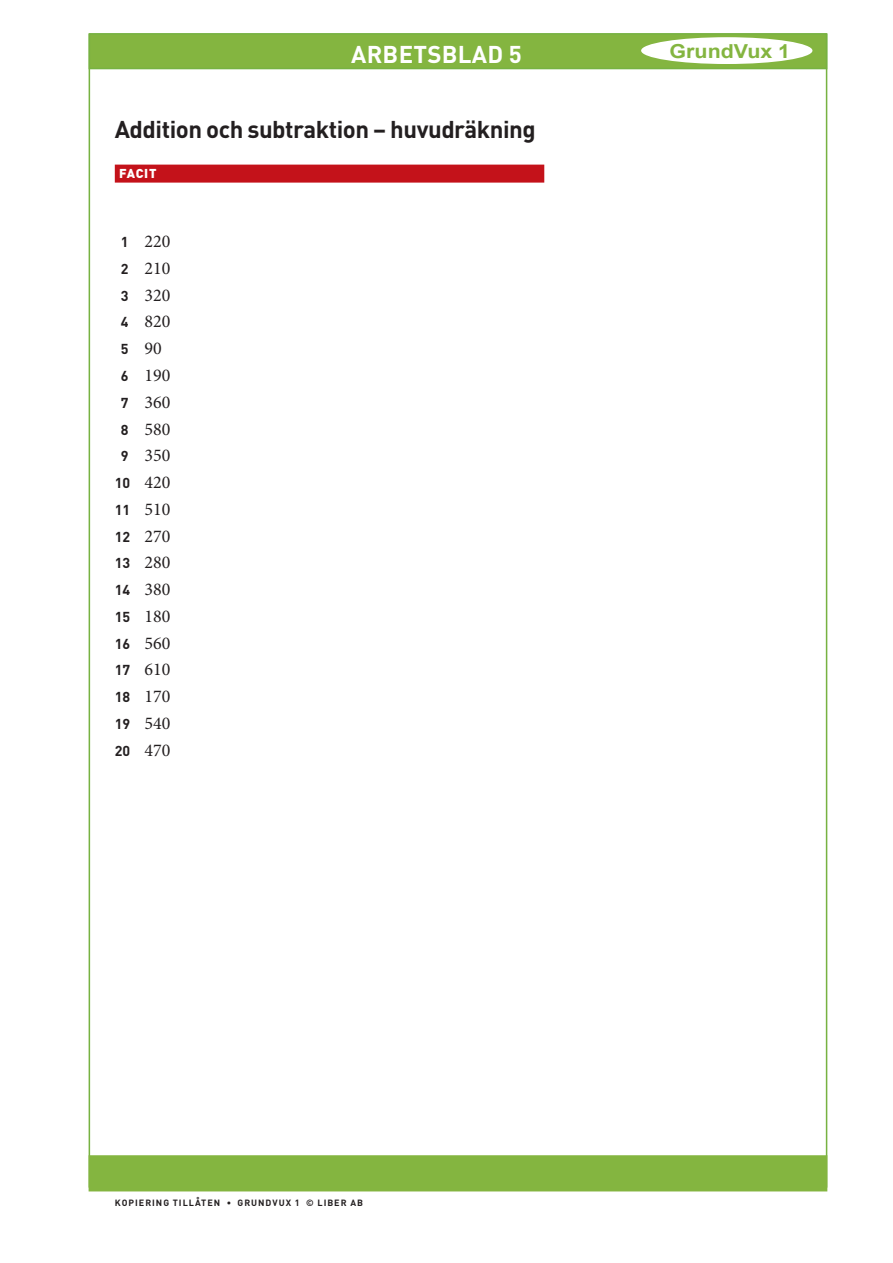
<style>
.page{position:relative;width:893px;height:1263px;background:#fff}
.page>*{position:absolute;margin:0;border:0;box-sizing:border-box;transform-origin:0 0}
.R_OH{font:700 24px "DIN Pro";letter-spacing:-.02em;color:#231f20}
.R_Kopiera2{font:700 24px "DIN Pro";letter-spacing:.01em;color:#fff}
.t1{font:700 19.2px "Arial";color:#84b540;scale:1.11 1}
.FACIT_GRUND{font:18px "Minion Pro";color:#231f20}
.R_Facit_2{font:900 12.75px "DIN Pro";letter-spacing:.055em;color:#fff}
.t2{font:700 9px "DIN Pro";letter-spacing:.11em;color:#231f20}
.s1{font-family:"DIN Pro";font-weight:700;font-size:14.25px}
</style>
<div class="page">
<div style="left:89px;top:34px;width:738px;height:35px;background:#84b540"></div>
<div style="left:89px;top:33px;width:738px;height:36px;border:2px solid #77b242"></div>
<div style="left:89px;top:1156px;width:738px;height:35px;background:#84b540"></div>
<div style="left:89px;top:1155px;width:738px;height:36px;border:2px solid #84b540"></div>
<div style="left:641px;top:37px;width:171px;height:27px;background:#fff;border-radius:50%"></div>
<div style="left:115px;top:165px;width:429px;height:18px;background:#c4121a"></div>
<p class="R_Kopiera2" style="left:351px;top:38px;width:172px">ARBETSBLAD 5</p>
<p class="R_OH" style="left:115px;top:113px;width:422px">Addition och subtraktion – huvudräkning</p>
<p class="R_Facit_2" style="left:119px;top:165px;width:39px">FACIT</p>
<p class="FACIT_GRUND" style="left:121px;top:229px;width:51px"><span class="s1">1</span> 220</p>
<p class="FACIT_GRUND" style="left:121px;top:256px;width:51px"><span class="s1">2</span> 210</p>
<p class="FACIT_GRUND" style="left:121px;top:283px;width:51px"><span class="s1">3</span> 320</p>
<p class="FACIT_GRUND" style="left:121px;top:310px;width:51px"><span class="s1">4</span> 820</p>
<p class="FACIT_GRUND" style="left:121px;top:336px;width:43px"><span class="s1">5</span> 90</p>
<p class="FACIT_GRUND" style="left:121px;top:363px;width:51px"><span class="s1">6</span> 190</p>
<p class="FACIT_GRUND" style="left:121px;top:390px;width:51px"><span class="s1">7</span> 360</p>
<p class="FACIT_GRUND" style="left:121px;top:417px;width:51px"><span class="s1">8</span> 580</p>
<p class="FACIT_GRUND" style="left:121px;top:443px;width:51px"><span class="s1">9</span> 350</p>
<p class="FACIT_GRUND" style="left:115px;top:470px;width:57px"><span class="s1">10</span> 420</p>
<p class="FACIT_GRUND" style="left:115px;top:497px;width:57px"><span class="s1">11</span> 510</p>
<p class="FACIT_GRUND" style="left:115px;top:524px;width:57px"><span class="s1">12</span> 270</p>
<p class="FACIT_GRUND" style="left:115px;top:550px;width:57px"><span class="s1">13</span> 280</p>
<p class="FACIT_GRUND" style="left:115px;top:577px;width:57px"><span class="s1">14</span> 380</p>
<p class="FACIT_GRUND" style="left:115px;top:604px;width:57px"><span class="s1">15</span> 180</p>
<p class="FACIT_GRUND" style="left:115px;top:631px;width:57px"><span class="s1">16</span> 560</p>
<p class="FACIT_GRUND" style="left:115px;top:657px;width:57px"><span class="s1">17</span> 610</p>
<p class="FACIT_GRUND" style="left:115px;top:684px;width:57px"><span class="s1">18</span> 170</p>
<p class="FACIT_GRUND" style="left:115px;top:711px;width:57px"><span class="s1">19</span> 540</p>
<p class="FACIT_GRUND" style="left:115px;top:738px;width:57px"><span class="s1">20</span> 470</p>
<p class="t1" style="left:670px;top:37px;width:110px">GrundVux 1</p>
<p class="t2" style="left:115px;top:1196px;width:250px">KOPIERING TILLÅTEN • GRUNDVUX 1 © LIBER AB</p>
<p class="t2" style="left:115px;top:1201px;width:83px">HEJ © LIBER AB</p>
</div>
